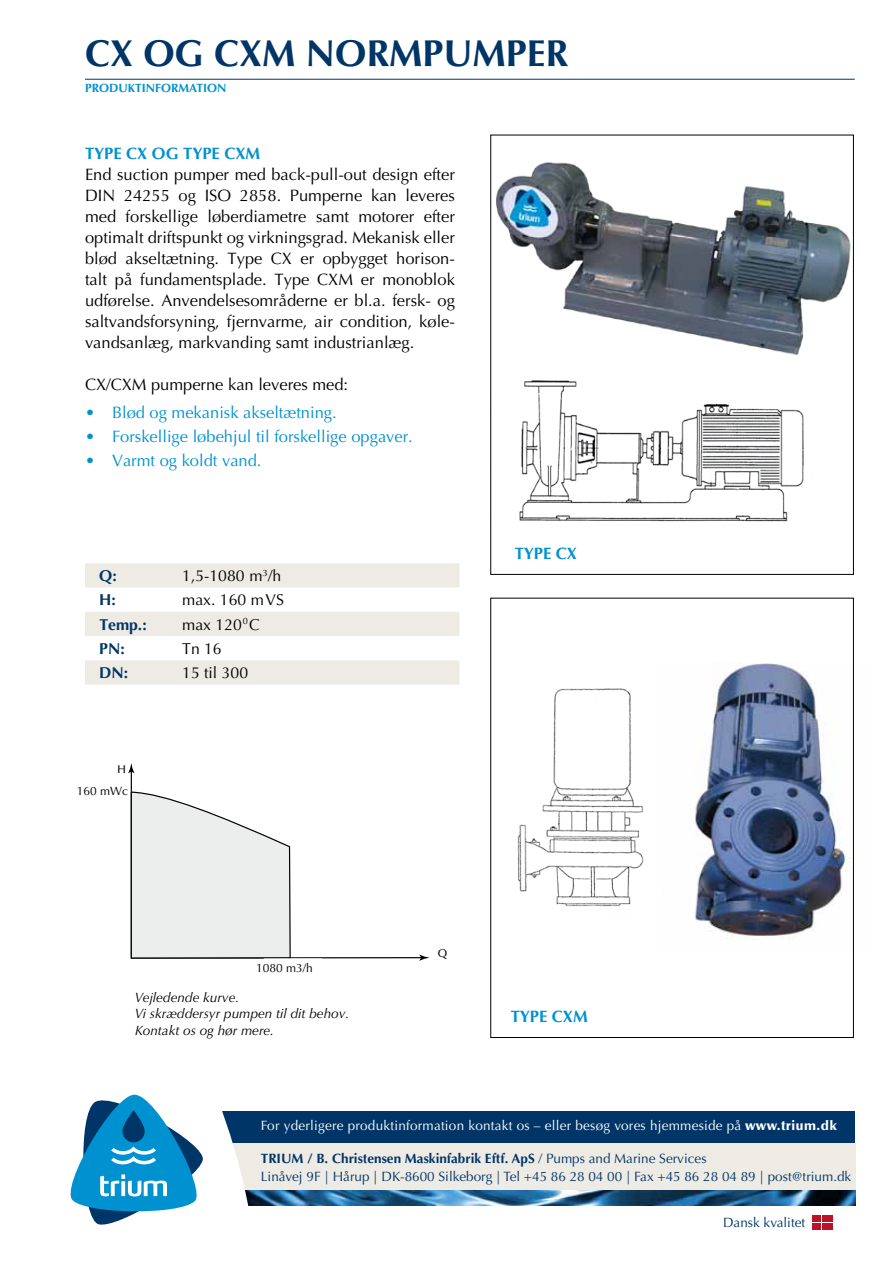
<style>
.page{position:relative;width:893px;height:1263px;background:#fff}
.page>*{position:absolute;margin:0;border:0;box-sizing:border-box;transform-origin:0 0}
.t1{font:700 37.5px "Optima";color:#003567}
.t2{font:16.5px/21px "Optima";color:#000;text-align:justify}
.t3{font:16.5px "Optima";color:#0092d0}
.t4{font:700 16.5px "Optima";color:#0092d0}
.t5{font:15.75px "Optima";color:#000}
.t6{font:700 15.75px "Optima";color:#003567}
.t7{font:13.5px/18px "Optima";color:#003567}
.t8{font:13.5px "Optima";letter-spacing:.015em;color:#fff}
.t9{font:italic 13.5px/16.5px "Optima";color:#000}
.t10{font:700 12px "Optima";color:#0092d0}
.t11{font:12px "Optima";color:#000}
.t12{font:500 10.95px "Optima BQ";color:#000}
.s1{font-weight:900}
.s2{font-weight:700}
</style>
<div class="page">
<div style="left:171px;top:1111px;width:684px;height:49px;background:#003567"></div>
<div style="left:192px;top:1143px;width:663px;height:48px;background:#eeebe5"></div>
<img style="left:278px;top:1191px;width:577px;height:15px">
<svg style="left:822px;top:1215px;width:1px;height:15px"></svg>
<div style="left:813px;top:1215px;width:8px;height:7px;background:#bd112a"></div>
<div style="left:813px;top:1223px;width:8px;height:7px;background:#bd112a"></div>
<div style="left:823px;top:1215px;width:10px;height:7px;background:#bd112a"></div>
<div style="left:823px;top:1223px;width:10px;height:7px;background:#bd112a"></div>
<svg style="left:70px;top:1094px;width:208px;height:131px;fill:#fff"></svg>
<svg style="left:71px;top:1095px;width:132px;height:129px"></svg>
<svg style="left:85px;top:563px;width:374px;height:122px;fill:#eeebe5"></svg>
<svg style="left:130px;top:772px;width:289px;height:187px"></svg>
<svg style="left:419px;top:954px;width:10px;height:7px"></svg>
<svg style="left:128px;top:763px;width:6px;height:10px"></svg>
<svg style="left:130px;top:791px;width:161px;height:168px;background:#e7e8e8"></svg>
<img style="left:519px;top:380px;width:295px;height:142px">
<img style="left:517px;top:688px;width:127px;height:219px">
<img style="left:695px;top:664px;width:156px;height:276px">
<img style="left:496px;top:162px;width:355px;height:193px">
<div style="left:264px;top:958px;width:58px;height:28px;background:#fff;border:2px solid #fff"></div>
<hr style="left:85px;top:79px;width:770px;height:1px;background:#003567">
<h1 class="t1" style="left:85px;top:31px;width:463px">CX OG CXM NORMPUMPER</h1>
<p class="t10" style="left:85px;top:81px;width:94px">PRODU KTIN FORMATI</p>
<p class="t10" style="left:207px;top:81px;width:18px">ON</p>
<p class="t4" style="left:85px;top:144px;width:177px">TYPE CX OG TYPE CXM</p>
<p class="t2" style="left:85px;top:164px;width:371px">End suction pumper med back-pull-out design efter DIN 24255 og ISO 2858. Pumperne kan leveres med forskellige løberdiametre samt motorer efter optimalt driftspunkt og virkningsgrad. Mekanisk eller blød akseltætning. Type CX er opbygget horison&shy;talt på fundamentsplade. Type CXM er monoblok udførelse. Anvendelsesområderne er bl.a. fersk- og saltvandsforsyning, fjernvarme, air condition, køle&shy;vandsanlæg, markvanding samt industrianlæg.</p>
<p class="t2" style="left:85px;top:374px;width:265px">CX/CXM pumperne kan leveres med:</p>
<p class="t3" style="left:85px;top:403px;width:253px">• Blød og mekanisk akseltætning.</p>
<p class="t3" style="left:85px;top:427px;width:329px">• Forskellige løbehjul til forskellige opgaver.</p>
<p class="t3" style="left:85px;top:451px;width:178px">• Varmt og koldt vand.</p>
<p class="t6" style="left:99px;top:567px;width:19px">Q:</p>
<p class="t5" style="left:182px;top:567px;width:101px">1,5-1080 m<sup>3</sup>/h</p>
<p class="t6" style="left:99px;top:591px;width:18px">H:</p>
<p class="t5" style="left:182px;top:591px;width:103px">max. 160 mVS</p>
<p class="t6" style="left:99px;top:615px;width:49px">TEMP.:</p>
<p class="t5" style="left:182px;top:615px;width:79px">max 120<sup>0</sup>C</p>
<p class="t6" style="left:99px;top:639px;width:27px">PN:</p>
<p class="t5" style="left:182px;top:639px;width:41px">Tn 16</p>
<p class="t6" style="left:99px;top:664px;width:30px">DN:</p>
<p class="t5" style="left:182px;top:664px;width:67px">15 til 300</p>
<p class="t12" style="left:118px;top:763px;width:10px">H</p>
<p class="t11" style="left:77px;top:784px;width:53px">160 mWc</p>
<p class="t12" style="left:97px;top:785px;width:31px">160 m</p>
<p class="t4" style="left:515px;top:543px;width:64px">TYPE CX</p>
<p class="t12" style="left:272px;top:960px;width:45px">550 m /h</p>
<p class="t11" style="left:256px;top:961px;width:58px">1080 m3/h</p>
<p class="t9" style="left:135px;top:989px;width:216px">Vejledende kurve.<br>Vi skræddersyr pumpen til dit behov.<br>Kontakt os og hør mere.</p>
<p class="t12" style="left:438px;top:947px;width:11px">Q</p>
<p class="t4" style="left:511px;top:1006px;width:54px">TYPE CXM</p>
<p class="t8" style="left:261px;top:1118px;width:578px">For yderligere produktinformation kontakt os – eller besøg vores hjemmeside på <span class="s1">www.trium.dk</span></p>
<p class="t7" style="left:261px;top:1149px;width:592px"><span class="s2">TRIUM / B. CHRISTENSEN MASKINFABRIK EFTF. APS</span> / Pumps and Marine Services<br>Linåvej 9F | Hårup | DK-8600 Silkeborg | Tel +45 86 28 04 00 | Fax +45 86 28 04 89 | post@trium.dk</p>
<p class="t7" style="left:723px;top:1214px;width:84px">Dansk kvalitet</p>
</div>
